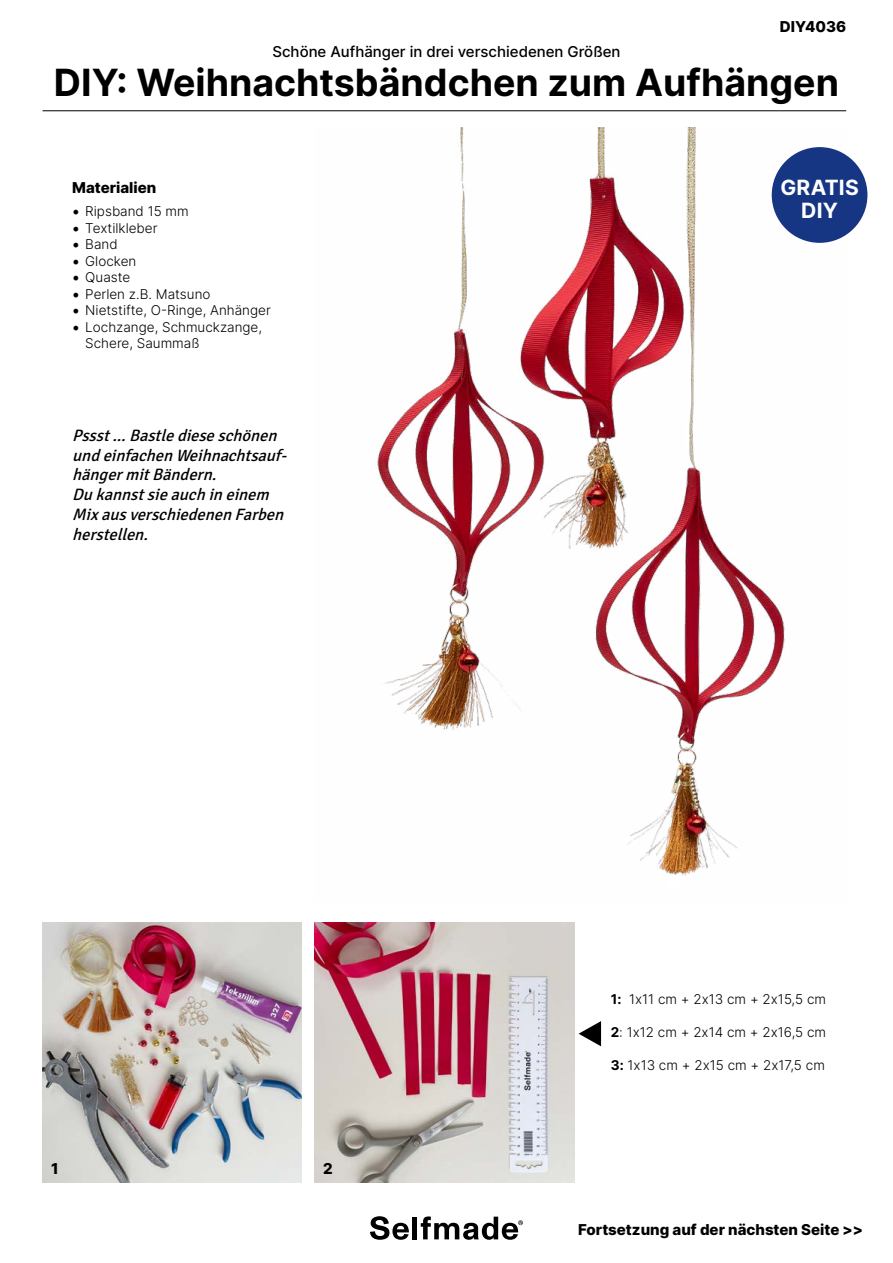
<style>
.page{position:relative;width:893px;height:1263px;background:#fff}
.page>*{position:absolute;margin:0;border:0;box-sizing:border-box;transform-origin:0 0}
.t1{font:700 37.5px "Inter";color:#000}
.t2{font:700 21px/22.5px "Inter";letter-spacing:.01em;color:#fff;text-align:center}
.t3{font:italic 16.5px/19.8px "Signika";color:#000}
.t4{font:800 15px "Inter";color:#000}
.t5{font:500 15px "Inter";color:#000}
.t6{font:300 13.5px/16.5px "Inter";color:#000}
.s1{font-family:"Minion Pro";font-weight:400;font-size:18px}
.s2{font-weight:700}
</style>
<div class="page">
<img style="left:43px;top:923px;width:259px;height:259px">
<img style="left:315px;top:923px;width:259px;height:259px">
<svg style="left:370px;top:1216px;width:39px;height:24px"></svg>
<hr style="left:413px;top:1216px;width:4px;height:23px;background:#000">
<svg style="left:421px;top:1216px;width:102px;height:24px"></svg>
<img style="left:377px;top:128px;width:469px;height:748px">
<hr style="left:43px;top:111px;width:803px;height:1px;background:#000">
<div style="left:772px;top:147px;width:95px;height:96px;background:#163683;border-radius:50%"></div>
<svg style="left:579px;top:1021px;width:22px;height:25px"></svg>
<p class="t5" style="left:272px;top:41px;width:349px">Schöne Aufhänger in drei verschiedenen Größen</p>
<p class="t4" style="left:780px;top:15px;width:68px">DIY4036</p>
<h1 class="t1" style="left:54px;top:55px;width:787px">DIY: Weihnachtsbändchen zum Aufhängen</h1>
<p class="t4" style="left:72px;top:177px;width:85px">Materialien</p>
<p class="t6" style="left:73px;top:203px;width:118px"><span class="s1">•</span> Ripsband 15 mm</p>
<p class="t6" style="left:73px;top:219px;width:87px"><span class="s1">•</span> Textilkleber</p>
<p class="t6" style="left:73px;top:236px;width:47px"><span class="s1">•</span> Band</p>
<p class="t6" style="left:73px;top:252px;width:65px"><span class="s1">•</span> Glocken</p>
<p class="t6" style="left:73px;top:269px;width:59px"><span class="s1">•</span> Quaste</p>
<p class="t6" style="left:73px;top:285px;width:139px"><span class="s1">•</span> Perlen z.B. Matsuno</p>
<p class="t6" style="left:73px;top:302px;width:200px"><span class="s1">•</span> Nietstifte, O-Ringe, Anhänger</p>
<p class="t6" style="left:85px;top:318px;width:178px;text-indent:-13px"><span class="s1">•</span> Lochzange, Schmuckzange,<br>Schere, Saummaß</p>
<p class="t3" style="left:72px;top:426px;width:221px">Pssst...Bastledieseschönen undeinfachenWeihnachtsauf&shy;hängermitBändern.<br>Dukannstsieauchineinem<br>MixausverschiedenenFarben herstellen.</p>
<p class="t4" style="left:51px;top:1157px;width:9px">1</p>
<p class="t4" style="left:323px;top:1157px;width:11px">2</p>
<h2 class="t2" style="left:780px;top:176px;width:80px">GRATIS<br>DIY</h2>
<p class="t6" style="left:611px;top:990px;width:217px"><span class="s2">1:</span> 1x11 cm + 2x13 cm + 2x15,5 cm</p>
<p class="t6" style="left:611px;top:1023px;width:217px"><span class="s2">2</span>: 1x12 cm + 2x14 cm + 2x16,5 cm</p>
<p class="t6" style="left:611px;top:1056px;width:216px"><span class="s2">3:</span> 1x13 cm + 2x15 cm + 2x17,5 cm</p>
<p class="t4" style="left:578px;top:1218px;width:286px">Fortsetzung auf der nächsten Seite &gt;&gt;</p>
</div>
